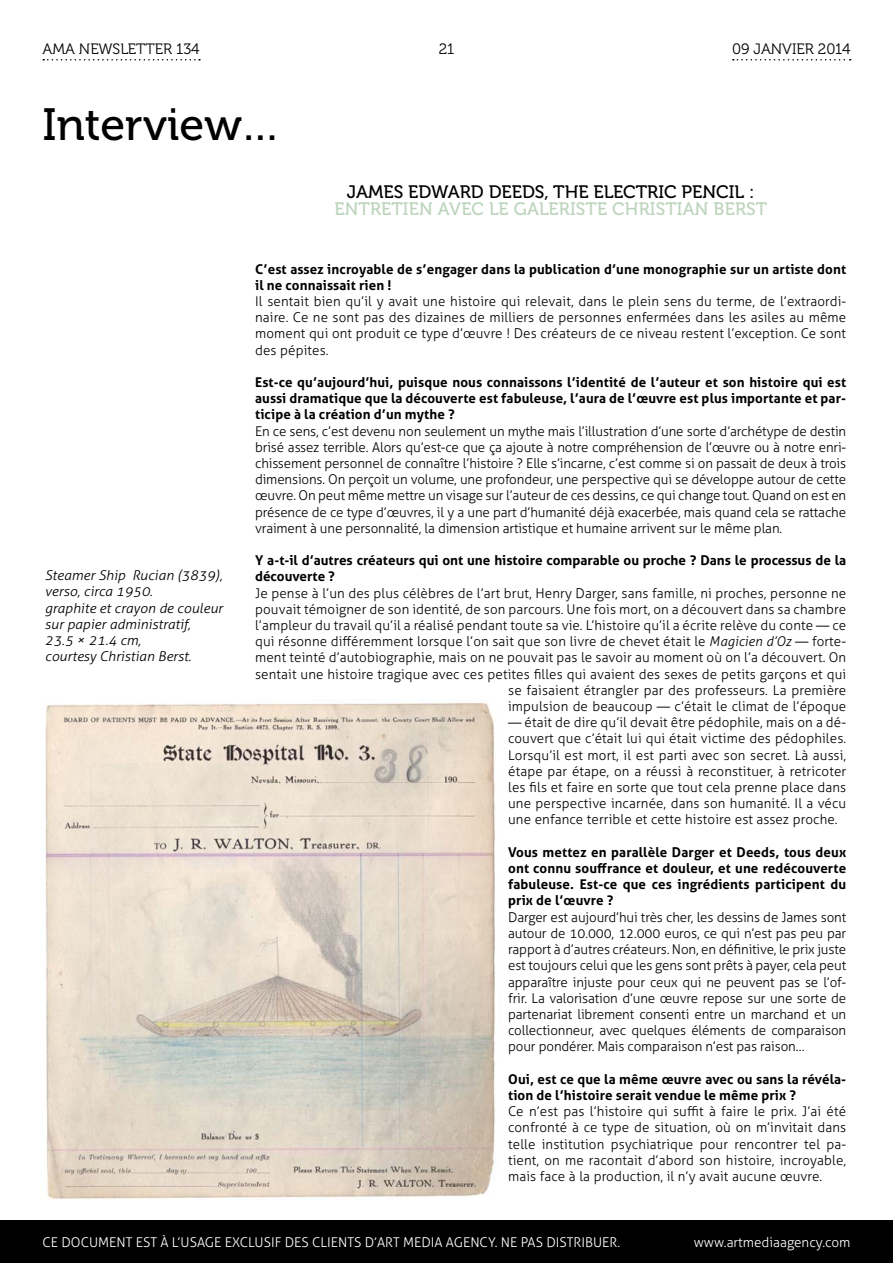
<style>
.page{position:relative;width:893px;height:1263px;background:#fff}
.page>*{position:absolute;margin:0;border:0;box-sizing:border-box;transform-origin:0 0}
.t1{font:45px "Museo 500";color:#000}
.t2{font:18px "Museo 500";letter-spacing:.01em;color:#bcd4bc}
.t3{font:18px "Museo 500";color:#000}
.t4{font:15px "Museo 300";color:#000}
.t5{font:300 13.5px/16.2px "Aller";letter-spacing:.01em;color:#000;text-align:justify}
.t6{font:700 13.5px/16.2px "Aller";letter-spacing:.01em;color:#000}
.t7{font:italic 300 13.5px/16.2px "Aller";color:#000;scale:1.05 1}
.t8{font:300 13.5px "Aller";color:#fff}
.s1{font-style:italic}
</style>
<div class="page">
<img style="left:45px;top:702px;width:450px;height:497px">
<div style="left:0;top:1220px;width:893px;height:43px;background:#000"></div>
<svg style="left:43px;top:59px;width:157px;height:2px"></svg>
<svg style="left:733px;top:59px;width:118px;height:2px"></svg>
<p class="t4" style="left:43px;top:41px;width:159px">AMA NEWSLETTER 134</p>
<p class="t4" style="left:439px;top:41px;width:17px">21</p>
<p class="t4" style="left:732px;top:41px;width:120px">09 JANVIER 2014</p>
<h1 class="t1" style="left:43px;top:100px;width:240px">INTERVIEW…</h1>
<h2 class="t3" style="left:347px;top:182px;width:13px">JAM</h2>
<h2 class="t3" style="left:383px;top:182px;width:372px">ES EDWA RD DEEDS, THE ELECTRIC PENCIL :</h2>
<h2 class="t2" style="left:334px;top:199px;width:434px">ENTRETIEN AVEC LE GALERISTE CHRISTIAN BERST</h2>
<p class="t7" style="left:45px;top:567px;width:171px">Steamer Ship Rucian (3839), verso, circa 1950.<br>graphite et crayon de couleur sur papier administratif,<br>23.5 × 21.4 cm,<br>courtesy Christian Berst.</p>
<p class="t6" style="left:255px;top:261px;width:593px">C’est assez incroyable de s’engager dans la publication d’une monographie sur un artiste dont il ne connaissait rien !</p>
<p class="t5" style="left:255px;top:293px;width:593px">Il sentait bien qu’il y avait une histoire qui relevait, dans le plein sens du terme, de l’extraordi&shy;naire. Ce ne sont pas des dizaines de milliers de personnes enfermées dans les asiles au même moment qui ont produit ce type d’œuvre ! Des créateurs de ce niveau restent l’exception. Ce sont des pépites.</p>
<p class="t6" style="left:255px;top:374px;width:593px;text-align:justify">Est-ce qu’aujourd’hui, puisque nous connaissons l’identité de l’auteur et son histoire qui est aussi dramatique que la découverte est fabuleuse, l’aura de l’œuvre est plus importante et par&shy;ticipe à la création d’un mythe ?</p>
<p class="t5" style="left:255px;top:423px;width:593px">En ce sens, c’est devenu non seulement un mythe mais l’illustration d’une sorte d’archétype de destin brisé assez terrible. Alors qu’est-ce que ça ajoute à notre compréhension de l’œuvre ou à notre enri&shy;chissement personnel de connaître l’histoire ? Elle s’incarne, c’est comme si on passait de deux à trois dimensions. On perçoit un volume, une profondeur, une perspective qui se développe autour de cette œuvre. On peut même mettre un visage sur l’auteur de ces dessins, ce qui change tout. Quand on est en présence de ce type d’œuvres, il y a une part d’humanité déjà exacerbée, mais quand cela se rattache vraiment à une personnalité, la dimension artistique et humaine arrivent sur le même plan.</p>
<p class="t6" style="left:255px;top:552px;width:593px">Y a-t-il d’autres créateurs qui ont une histoire comparable ou proche ? Dans le processus de la découverte ?</p>
<p class="t5" style="left:255px;top:585px;width:593px;text-align:right">Je pense à l’un des plus célèbres de l’art brut, Henry Darger, sans famille, ni proches, personne ne pouvait témoigner de son identité, de son parcours. Une fois mort, on a découvert dans sa chambre l’ampleur du travail qu’il a réalisé pendant toute sa vie. L’histoire qu’il a écrite relève du conte — ce qui résonne différemment lorsque l’on sait que son livre de chevet était le <span class="s1">Magicien d’Oz</span> — forte&shy;ment teinté d’autobiographie, mais on ne pouvait pas le savoir au moment où on l’a découvert. On sentait une histoire tragique avec ces petites filles qui avaient des sexes de petits garçons et qui se faisaient étrangler par des professeurs. La première<br>impulsion de beaucoup — c’était le climat de l’époque</p>
<p class="t5" style="left:508px;top:714px;width:340px">— était de dire qu’il devait être pédophile, mais on a dé&shy;couvert que c’était lui qui était victime des pédophiles.<br>Lorsqu’il est mort, il est parti avec son secret. Là aussi, étape par étape, on a réussi à reconstituer, à retricoter les fils et faire en sorte que tout cela prenne place dans une perspective incarnée, dans son humanité. Il a vécu une enfance terrible et cette histoire est assez proche.</p>
<p class="t6" style="left:508px;top:844px;width:340px;text-align:justify">Vous mettez en parallèle Darger et Deeds, tous deux ont connu souffrance et douleur, et une redécouverte fabuleuse. Est-ce que ces ingrédients participent du prix de l’œuvre ?</p>
<p class="t5" style="left:508px;top:909px;width:340px">Darger est aujourd’hui très cher, les dessins de James sont autour de 10.000, 12.000 euros, ce qui n’est pas peu par rapport à d’autres créateurs. Non, en définitive, le prix juste est toujours celui que les gens sont prêts à payer, cela peut apparaître injuste pour ceux qui ne peuvent pas se l’of&shy;frir. La valorisation d’une œuvre repose sur une sorte de partenariat librement consenti entre un marchand et un collectionneur, avec quelques éléments de comparaison pour pondérer. Mais comparaison n’est pas raison…</p>
<p class="t6" style="left:508px;top:1071px;width:340px">Oui, est ce que la même œuvre avec ou sans la révéla&shy;tion de l’histoire serait vendue le même prix ?</p>
<p class="t5" style="left:508px;top:1103px;width:340px">Ce n’est pas l’histoire qui suffit à faire le prix. J’ai été confronté à ce type de situation, où on m’invitait dans telle institution psychiatrique pour rencontrer tel pa&shy;tient, on me racontait d’abord son histoire, incroyable, mais face à la production, il n’y avait aucune œuvre.</p>
<p class="t8" style="left:43px;top:1234px;width:579px">Ce document est à l’usage exclusif des clients d’Art M edia Agency. N e pas distribuer.</p>
<p class="t8" style="left:694px;top:1234px;width:158px">www.artmediaagency.com</p>
</div>
